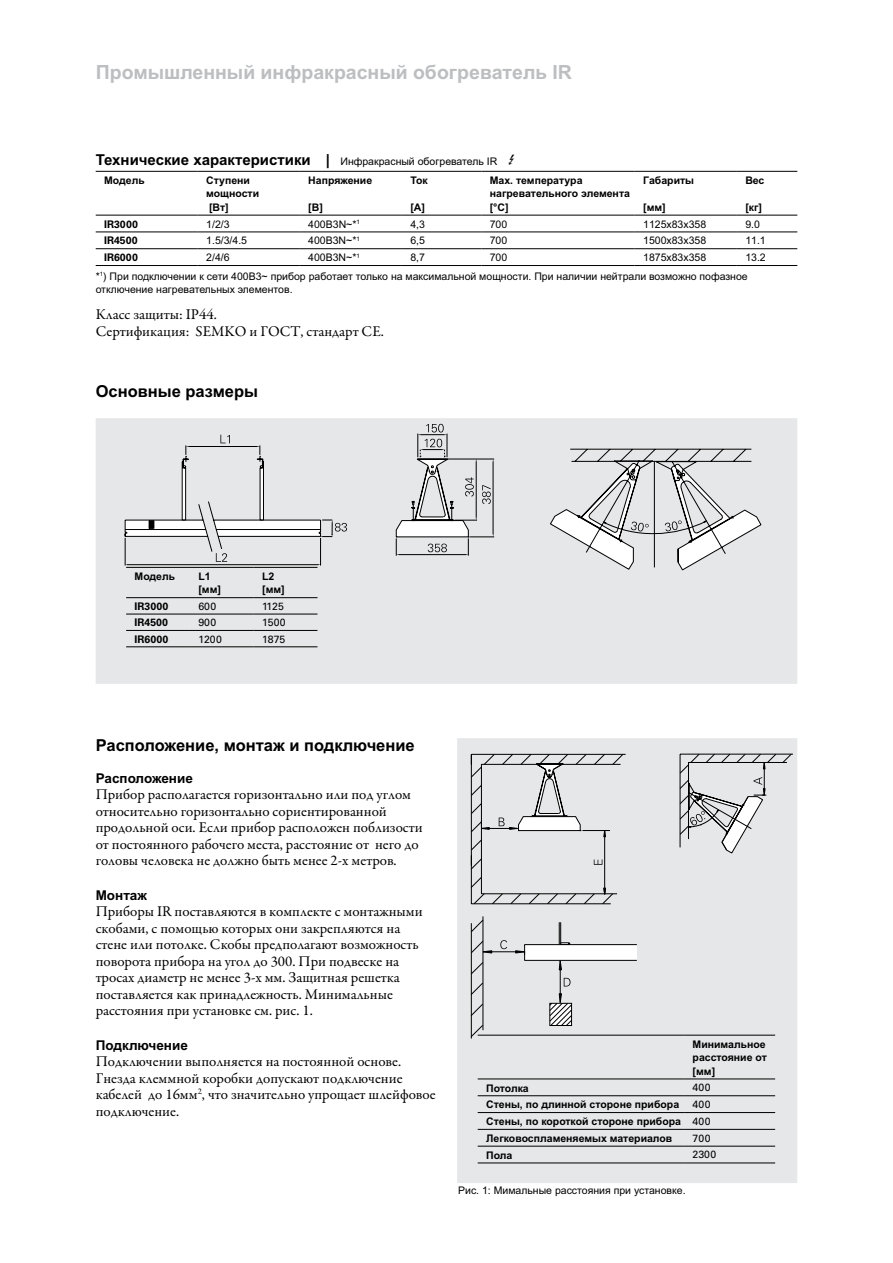
<style>
.page{position:relative;width:893px;height:1263px;background:#fff}
.page>*{position:absolute;margin:0;border:0;box-sizing:border-box;transform-origin:0 0}
.t1{font:700 19.5px "Arial Cyr";color:#bcbec0}
.t2{font:700 16.5px "Arial Cyr";color:#000}
.t3{font:15px/16.5px "Garamond Premr Pro";color:#000}
.t4{font:700 15px "Arial Cyr";color:#000}
.t5{font:700 13.5px "Arial Cyr";color:#000}
.t6{font:10.5px/18.5px "Arial Cyr";color:#000}
.t7{font:700 10.5px/13.5px "Arial Cyr";color:#000}
.t8{font:700 10.5px "Univers";color:#000}
.t9{font:10.5px "Univers";color:#000}
.s1{font-weight:400;font-size:10.5px}
.s2{font-family:"Univers";font-weight:400}
</style>
<div class="page">
<div style="left:96px;top:418px;width:701px;height:266px;background:#e6e7e8"></div>
<svg style="left:124px;top:424px;width:370px;height:141px"></svg>
<svg style="left:550px;top:448px;width:211px;height:122px"></svg>
<div style="left:457px;top:738px;width:340px;height:445px;background:#e6e7e8"></div>
<hr style="left:471px;top:754px;width:155px;height:1px;background:#000">
<hr style="left:680px;top:754px;width:113px;height:1px;background:#000">
<svg style="left:679px;top:754px;width:113px;height:100px"></svg>
<svg style="left:471px;top:754px;width:152px;height:150px"></svg>
<svg style="left:471px;top:916px;width:166px;height:122px"></svg>
<hr style="left:96px;top:171px;width:102px;height:1px;background:#000">
<hr style="left:198px;top:171px;width:102px;height:1px;background:#000">
<hr style="left:300px;top:171px;width:102px;height:1px;background:#000">
<hr style="left:402px;top:171px;width:79px;height:1px;background:#000">
<hr style="left:481px;top:171px;width:154px;height:1px;background:#000">
<hr style="left:635px;top:171px;width:102px;height:1px;background:#000">
<hr style="left:737px;top:171px;width:60px;height:1px;background:#000">
<hr style="left:96px;top:215px;width:102px;height:1px;background:#000">
<hr style="left:198px;top:215px;width:102px;height:1px;background:#000">
<hr style="left:300px;top:215px;width:102px;height:1px;background:#000">
<hr style="left:402px;top:215px;width:79px;height:1px;background:#000">
<hr style="left:481px;top:215px;width:154px;height:1px;background:#000">
<hr style="left:635px;top:215px;width:102px;height:1px;background:#000">
<hr style="left:737px;top:215px;width:60px;height:1px;background:#000">
<hr style="left:96px;top:232px;width:102px;height:1px;background:#000">
<hr style="left:198px;top:232px;width:102px;height:1px;background:#000">
<hr style="left:300px;top:232px;width:102px;height:1px;background:#000">
<hr style="left:402px;top:232px;width:79px;height:1px;background:#000">
<hr style="left:481px;top:232px;width:154px;height:1px;background:#000">
<hr style="left:635px;top:232px;width:102px;height:1px;background:#000">
<hr style="left:737px;top:232px;width:60px;height:1px;background:#000">
<hr style="left:96px;top:248px;width:102px;height:1px;background:#000">
<hr style="left:198px;top:248px;width:102px;height:1px;background:#000">
<hr style="left:300px;top:248px;width:102px;height:1px;background:#000">
<hr style="left:402px;top:248px;width:79px;height:1px;background:#000">
<hr style="left:481px;top:248px;width:154px;height:1px;background:#000">
<hr style="left:635px;top:248px;width:102px;height:1px;background:#000">
<hr style="left:737px;top:248px;width:60px;height:1px;background:#000">
<hr style="left:96px;top:265px;width:102px;height:1px;background:#000">
<hr style="left:198px;top:265px;width:102px;height:1px;background:#000">
<hr style="left:300px;top:265px;width:102px;height:1px;background:#000">
<hr style="left:402px;top:265px;width:79px;height:1px;background:#000">
<hr style="left:481px;top:265px;width:154px;height:1px;background:#000">
<hr style="left:635px;top:265px;width:102px;height:1px;background:#000">
<hr style="left:737px;top:265px;width:60px;height:1px;background:#000">
<hr style="left:126px;top:567px;width:64px;height:1px;background:#000">
<hr style="left:190px;top:567px;width:64px;height:1px;background:#000">
<hr style="left:254px;top:567px;width:63px;height:1px;background:#000">
<hr style="left:126px;top:597px;width:64px;height:1px;background:#000">
<hr style="left:190px;top:597px;width:64px;height:1px;background:#000">
<hr style="left:254px;top:597px;width:63px;height:1px;background:#000">
<hr style="left:126px;top:614px;width:64px;height:1px;background:#000">
<hr style="left:190px;top:614px;width:64px;height:1px;background:#000">
<hr style="left:254px;top:614px;width:63px;height:1px;background:#000">
<hr style="left:126px;top:630px;width:64px;height:1px;background:#000">
<hr style="left:190px;top:630px;width:64px;height:1px;background:#000">
<hr style="left:254px;top:630px;width:63px;height:1px;background:#000">
<hr style="left:126px;top:646px;width:64px;height:1px;background:#000">
<hr style="left:190px;top:646px;width:64px;height:1px;background:#000">
<hr style="left:254px;top:646px;width:63px;height:1px;background:#000">
<hr style="left:478px;top:1035px;width:206px;height:1px;background:#000">
<hr style="left:684px;top:1035px;width:91px;height:1px;background:#000">
<hr style="left:478px;top:1078px;width:206px;height:1px;background:#000">
<hr style="left:684px;top:1078px;width:91px;height:1px;background:#000">
<hr style="left:478px;top:1095px;width:206px;height:1px;background:#000">
<hr style="left:684px;top:1095px;width:91px;height:1px;background:#000">
<hr style="left:478px;top:1112px;width:206px;height:1px;background:#000">
<hr style="left:684px;top:1112px;width:91px;height:1px;background:#000">
<hr style="left:478px;top:1129px;width:206px;height:1px;background:#000">
<hr style="left:684px;top:1129px;width:91px;height:1px;background:#000">
<hr style="left:478px;top:1146px;width:206px;height:1px;background:#000">
<hr style="left:684px;top:1146px;width:91px;height:1px;background:#000">
<hr style="left:478px;top:1162px;width:206px;height:1px;background:#000">
<hr style="left:684px;top:1162px;width:91px;height:1px;background:#000">
<h1 class="t1" style="left:96px;top:61px;width:478px">Промышленный инфракрасный обогреватель IR</h1>
<p class="t4" style="left:96px;top:151px;width:421px">Технические характеристики | <span class="s1">Инфракрасный обогреватель IR</span> ✓</p>
<p class="t7" style="left:104px;top:173px;width:42px">Модель</p>
<p class="t7" style="left:206px;top:173px;width:54px">Ступени мощности [Вт]</p>
<p class="t7" style="left:308px;top:173px;width:65px">Напряжение</p>
<p class="t7" style="left:490px;top:173px;width:142px">Max. температура нагревательного элемента [°C]</p>
<p class="t7" style="left:643px;top:173px;width:52px">Габариты</p>
<p class="t7" style="left:410px;top:173px;width:19px">Ток</p>
<p class="t7" style="left:410px;top:200px;width:16px">[A]</p>
<p class="t7" style="left:308px;top:200px;width:16px">[В]</p>
<p class="t7" style="left:643px;top:200px;width:24px">[мм]</p>
<p class="t7" style="left:745px;top:173px;width:21px">Вес</p>
<p class="t7" style="left:745px;top:200px;width:18px">[кг]</p>
<p class="t8" style="left:104px;top:218px;width:35px">IR3000</p>
<p class="t6" style="left:206px;top:215px;width:25px">1/2/3</p>
<p class="t6" style="left:308px;top:215px;width:53px">400В3N~*<sup>1</sup></p>
<p class="t6" style="left:410px;top:215px;width:16px">4,3</p>
<p class="t6" style="left:490px;top:215px;width:19px">700</p>
<p class="t6" style="left:643px;top:215px;width:65px">1125x83x358</p>
<p class="t6" style="left:745px;top:215px;width:16px">9.0</p>
<p class="t8" style="left:104px;top:234px;width:35px">IR4500</p>
<p class="t6" style="left:206px;top:232px;width:42px">1.5/3/4.5</p>
<p class="t6" style="left:308px;top:232px;width:53px">400В3N~*<sup>1</sup></p>
<p class="t6" style="left:410px;top:232px;width:16px">6,5</p>
<p class="t6" style="left:490px;top:232px;width:19px">700</p>
<p class="t6" style="left:643px;top:232px;width:65px">1500x83x358</p>
<p class="t6" style="left:745px;top:232px;width:22px">11.1</p>
<p class="t8" style="left:104px;top:251px;width:35px">IR6000</p>
<p class="t6" style="left:206px;top:248px;width:25px">2/4/6</p>
<p class="t6" style="left:308px;top:248px;width:53px">400В3N~*<sup>1</sup></p>
<p class="t6" style="left:410px;top:248px;width:16px">8,7</p>
<p class="t6" style="left:490px;top:248px;width:19px">700</p>
<p class="t6" style="left:643px;top:248px;width:65px">1875x83x358</p>
<p class="t6" style="left:96px;top:248px;width:671px;text-indent:650px">13.2 *<sup>1</sup>) При подключении к сети 400B3~ прибор работает только на максимальной мощности. При наличии нейтрали возможно пофазное</p>
<p class="t6" style="left:96px;top:280px;width:198px">отключение нагревательных элементов.</p>
<p class="t3" style="left:96px;top:307px;width:123px">Класс защиты: IP44.</p>
<p class="t3" style="left:96px;top:323px;width:290px">Сертификация: SEMKO и ГОСТ, стандарт СЕ.</p>
<p class="t2" style="left:96px;top:382px;width:164px">Основные размеры</p>
<p class="t7" style="left:135px;top:569px;width:42px">Модель</p>
<p class="t7" style="left:198px;top:569px;width:24px">L1 [мм]</p>
<p class="t7" style="left:262px;top:569px;width:24px">L2 [мм]</p>
<p class="t8" style="left:135px;top:600px;width:35px">IR3000</p>
<p class="t9" style="left:198px;top:600px;width:19px">600</p>
<p class="t9" style="left:262px;top:600px;width:23px">1125</p>
<p class="t8" style="left:135px;top:616px;width:35px">IR4500</p>
<p class="t9" style="left:198px;top:616px;width:19px">900</p>
<p class="t9" style="left:262px;top:616px;width:25px">1500</p>
<p class="t8" style="left:135px;top:633px;width:35px">IR6000</p>
<p class="t9" style="left:198px;top:633px;width:25px">1200</p>
<p class="t9" style="left:262px;top:633px;width:25px">1875</p>
<p class="t2" style="left:96px;top:736px;width:321px">Расположение, монтаж и подключение</p>
<p class="t5" style="left:96px;top:770px;width:99px">Расположение</p>
<p class="t3" style="left:96px;top:787px;width:328px">Прибор располагается горизонтально или под углом относительно горизонтально сориентированной продольной оси. Если прибор расположен поблизости от постоянного рабочего места, расстояние от него до головы человека не должно быть менее 2-х метров.</p>
<p class="t5" style="left:96px;top:887px;width:53px">Mонтаж</p>
<p class="t3" style="left:96px;top:904px;width:329px">Приборы IR поставляются в комплекте с монтажными скобами, с помощью которых они закрепляются на стене или потолке. Скобы предполагают возможность поворота прибора на угол до 300. При подвеске на тросах диаметр не менее 3-х мм. Защитная решетка поставляется как принадлежность. Минимальные расстояния при установке см. рис. 1.</p>
<p class="t5" style="left:96px;top:1037px;width:94px">Подключение</p>
<p class="t3" style="left:96px;top:1054px;width:341px">Подключении выполняется на постоянной основе.<br>Гнезда клеммной коробки допускают подключение кабелей до 16мм<sup>2</sup>, что значительно упрощает шлейфовое подключение.</p>
<p class="t7" style="left:693px;top:1037px;width:76px;text-align:justify">Минимальное расстояние от [мм]</p>
<p class="t7" style="left:486px;top:1081px;width:44px">Потолка</p>
<p class="t9" style="left:693px;top:1081px;width:19px">400</p>
<p class="t7" style="left:486px;top:1098px;width:195px">Стены, по длинной стороне прибора</p>
<p class="t9" style="left:693px;top:1098px;width:19px">400</p>
<p class="t7" style="left:486px;top:1113px;width:226px;line-height:16.8px">Стены, по короткой стороне прибора <span class="s2">400<br></span>Легковоспламеняемых материалов</p>
<p class="t9" style="left:693px;top:1131px;width:19px">700</p>
<p class="t7" style="left:486px;top:1148px;width:28px">Пола</p>
<p class="t9" style="left:693px;top:1148px;width:25px">2300</p>
<p class="t6" style="left:458px;top:1181px;width:229px">Рис. 1: Мимальные расстояния при установке.</p>
</div>
